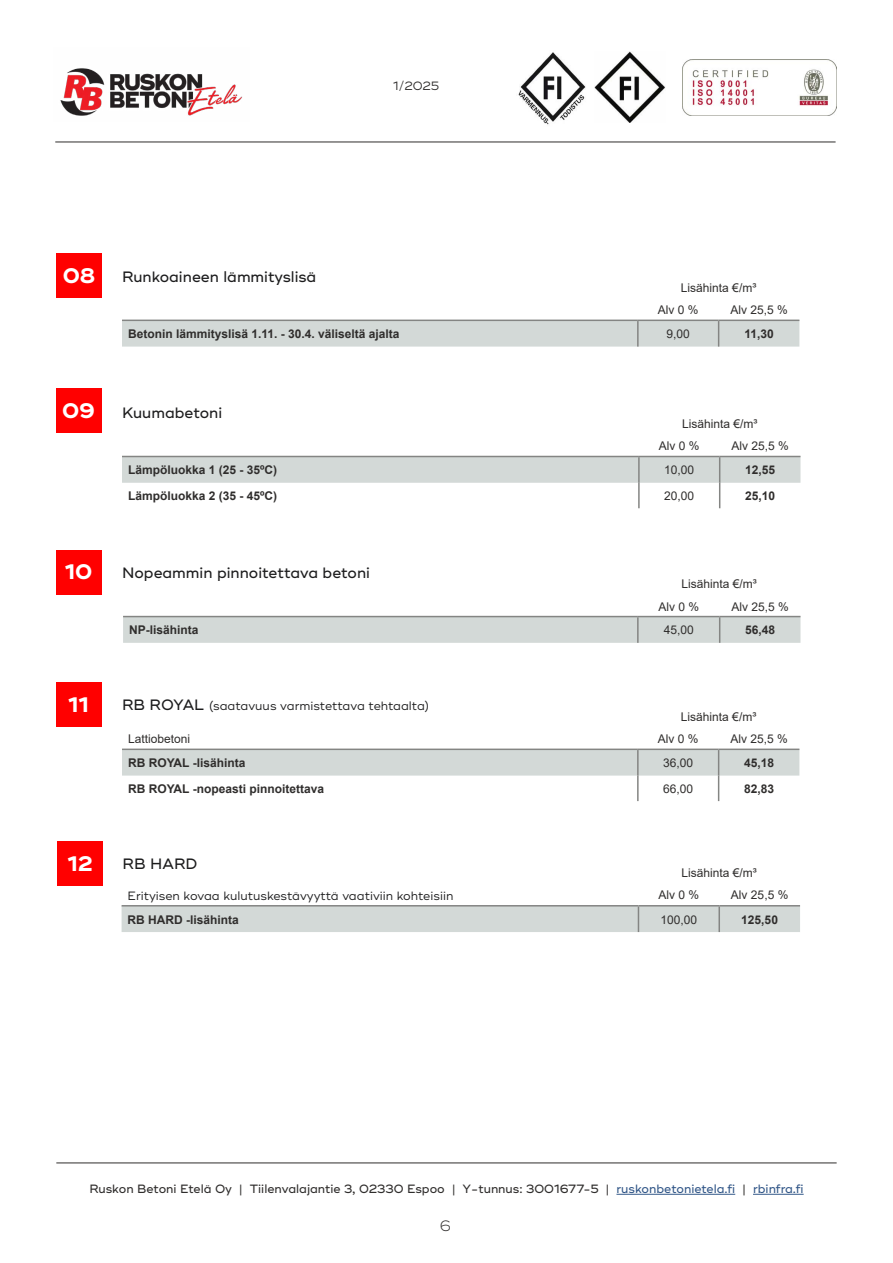
<style>
.page{position:relative;width:893px;height:1263px;background:#fff}
.page>*{position:absolute;margin:0;border:0;box-sizing:border-box;transform-origin:0 0}
.t1{font:700 21px "Ridley Grotesk";color:#fff}
.t2{font:500 15px "Ridley Grotesk";color:#1c1c1d}
.t3{font:300 15px "Ridley Grotesk";color:#2f2d2c}
.t4{font:700 12px "Arial";color:#2f2d2c}
.t5{font:12px/22.2px "Arial";color:#2f2d2c}
.t6{font:500 12px "Ridley Grotesk";color:#2f2d2c}
.t7{font:12px "Ridley Grotesk";color:#1c1c1d}
.t8{font:12px "Ridley Grotesk";color:#2f2d2c}
.s1{font-weight:500;font-size:15px}
.s2{color:#325788}
</style>
<div class="page">
<img style="left:60px;top:68px;width:182px;height:48px">
<img style="left:682px;top:60px;width:155px;height:55px">
<hr style="left:55px;top:142px;width:781px;height:1px;background:#2f2d2c">
<img style="left:518px;top:52px;width:68px;height:73px">
<img style="left:594px;top:52px;width:71px;height:71px">
<hr style="left:616px;top:1194px;width:119px;height:1px;background:#325788">
<hr style="left:753px;top:1194px;width:51px;height:1px;background:#325788">
<hr style="left:56px;top:1162px;width:781px;height:1px;background:#2f2d2c">
<div style="left:56px;top:253px;width:46px;height:45px;background:#f00"></div>
<svg style="left:122px;top:320px;width:677px;height:27px;background:#d0d5d3"></svg>
<div style="left:56px;top:389px;width:46px;height:44px;background:#f00"></div>
<svg style="left:122px;top:456px;width:678px;height:52px"></svg>
<div style="left:56px;top:550px;width:46px;height:44px;background:#f00"></div>
<svg style="left:123px;top:616px;width:677px;height:27px;background:#cfd4d2"></svg>
<div style="left:56px;top:682px;width:46px;height:45px;background:#f00"></div>
<hr style="left:122px;top:748px;width:516px;height:2px;background:#848583">
<hr style="left:638px;top:748px;width:81px;height:2px;background:#848583">
<hr style="left:719px;top:748px;width:80px;height:2px;background:#848583">
<svg style="left:122px;top:749px;width:677px;height:52px"></svg>
<div style="left:57px;top:841px;width:45px;height:45px;background:#f00"></div>
<hr style="left:122px;top:905px;width:516px;height:1px;background:#848583">
<hr style="left:638px;top:905px;width:81px;height:1px;background:#848583">
<hr style="left:719px;top:905px;width:81px;height:1px;background:#848583">
<div style="left:122px;top:906px;width:678px;height:26px;background:#d3d9d7"></div>
<hr style="left:718px;top:906px;width:2px;height:26px;background:#848583">
<h1 class="t1" style="left:63px;top:263px;width:34px">08</h1>
<p class="t2" style="left:122px;top:267px;width:196px">Runkoaineen lämmityslisä</p>
<p class="t8" style="left:393px;top:79px;width:48px">1/2025</p>
<p class="t5" style="left:658px;top:277px;width:100px;text-indent:23px">Lisähinta €/m³<br>Alv 0 %</p>
<p class="t5" style="left:730px;top:299px;width:59px">Alv 25,5 %</p>
<h1 class="t1" style="left:62px;top:398px;width:34px">09</h1>
<p class="t4" style="left:128px;top:325px;width:273px">Betonin lämmityslisä 1.11. - 30.4. väliseltä ajalta</p>
<p class="t5" style="left:667px;top:323px;width:25px">9,00</p>
<p class="t4" style="left:744px;top:325px;width:31px">11,30</p>
<p class="t2" style="left:122px;top:403px;width:102px">Kuumabetoni</p>
<p class="t5" style="left:659px;top:413px;width:100px;text-indent:23px">Lisähinta €/m³<br>Alv 0 %</p>
<p class="t5" style="left:731px;top:435px;width:59px">Alv 25,5 %</p>
<p class="t4" style="left:128px;top:462px;width:151px">Lämpöluokka 1 (25 - 35ºC)</p>
<p class="t5" style="left:664px;top:459px;width:32px">10,00</p>
<p class="t4" style="left:745px;top:462px;width:32px">12,55</p>
<p class="t4" style="left:128px;top:487px;width:151px">Lämpöluokka 2 (35 - 45ºC)</p>
<p class="t5" style="left:664px;top:484px;width:32px">20,00</p>
<p class="t4" style="left:745px;top:487px;width:32px">25,10</p>
<h1 class="t1" style="left:65px;top:559px;width:29px">10</h1>
<p class="t2" style="left:122px;top:563px;width:249px">Nopeammin pinnoitettava betoni</p>
<p class="t5" style="left:658px;top:573px;width:100px;text-indent:23px">Lisähinta €/m³<br>Alv 0 %</p>
<p class="t5" style="left:731px;top:595px;width:59px">Alv 25,5 %</p>
<p class="t4" style="left:129px;top:622px;width:71px">NP-lisähinta</p>
<p class="t5" style="left:664px;top:619px;width:32px">45,00</p>
<p class="t4" style="left:745px;top:622px;width:32px">56,48</p>
<h1 class="t1" style="left:68px;top:692px;width:22px">11</h1>
<p class="t7" style="left:122px;top:698px;width:309px"><span class="s1">RB ROYAL</span> (saatavuus varmistettava tehtaalta)</p>
<p class="t5" style="left:681px;top:706px;width:77px">Lisähinta €/m³</p>
<p class="t5" style="left:128px;top:728px;width:64px">Lattiobetoni</p>
<p class="t5" style="left:658px;top:728px;width:42px">Alv 0 %</p>
<p class="t5" style="left:730px;top:728px;width:59px">Alv 25,5 %</p>
<p class="t4" style="left:128px;top:754px;width:119px">RB ROYAL -lisähinta</p>
<p class="t5" style="left:663px;top:752px;width:32px">36,00</p>
<p class="t4" style="left:744px;top:754px;width:32px">45,18</p>
<p class="t4" style="left:128px;top:780px;width:198px">RB ROYAL -nopeasti pinnoitettava</p>
<p class="t5" style="left:663px;top:777px;width:32px">66,00</p>
<p class="t4" style="left:744px;top:780px;width:32px">82,83</p>
<h1 class="t1" style="left:68px;top:851px;width:27px">12</h1>
<p class="t2" style="left:123px;top:855px;width:76px">RB HARD</p>
<p class="t5" style="left:682px;top:861px;width:77px">Lisähinta €/m³</p>
<p class="t7" style="left:128px;top:888px;width:327px">Erityisen kovaa kulutuskestävyyttä vaativiin kohteisiin</p>
<p class="t5" style="left:658px;top:884px;width:42px">Alv 0 %</p>
<p class="t5" style="left:731px;top:884px;width:59px">Alv 25,5 %</p>
<p class="t4" style="left:128px;top:911px;width:113px">RB HARD -lisähinta</p>
<p class="t5" style="left:660px;top:908px;width:38px">100,00</p>
<p class="t4" style="left:741px;top:911px;width:38px">125,50</p>
<p class="t6" style="left:89px;top:1182px;width:716px">Ruskon Betoni Etelä Oy | Tiilenvalajantie 3, 02330 Espoo | Y-tunnus: 3001677-5 | <span class="s2">ruskonbetonietela.fi</span> | <span class="s2">rbinfra.fi</span></p>
<p class="t3" style="left:440px;top:1217px;width:12px">6</p>
</div>
